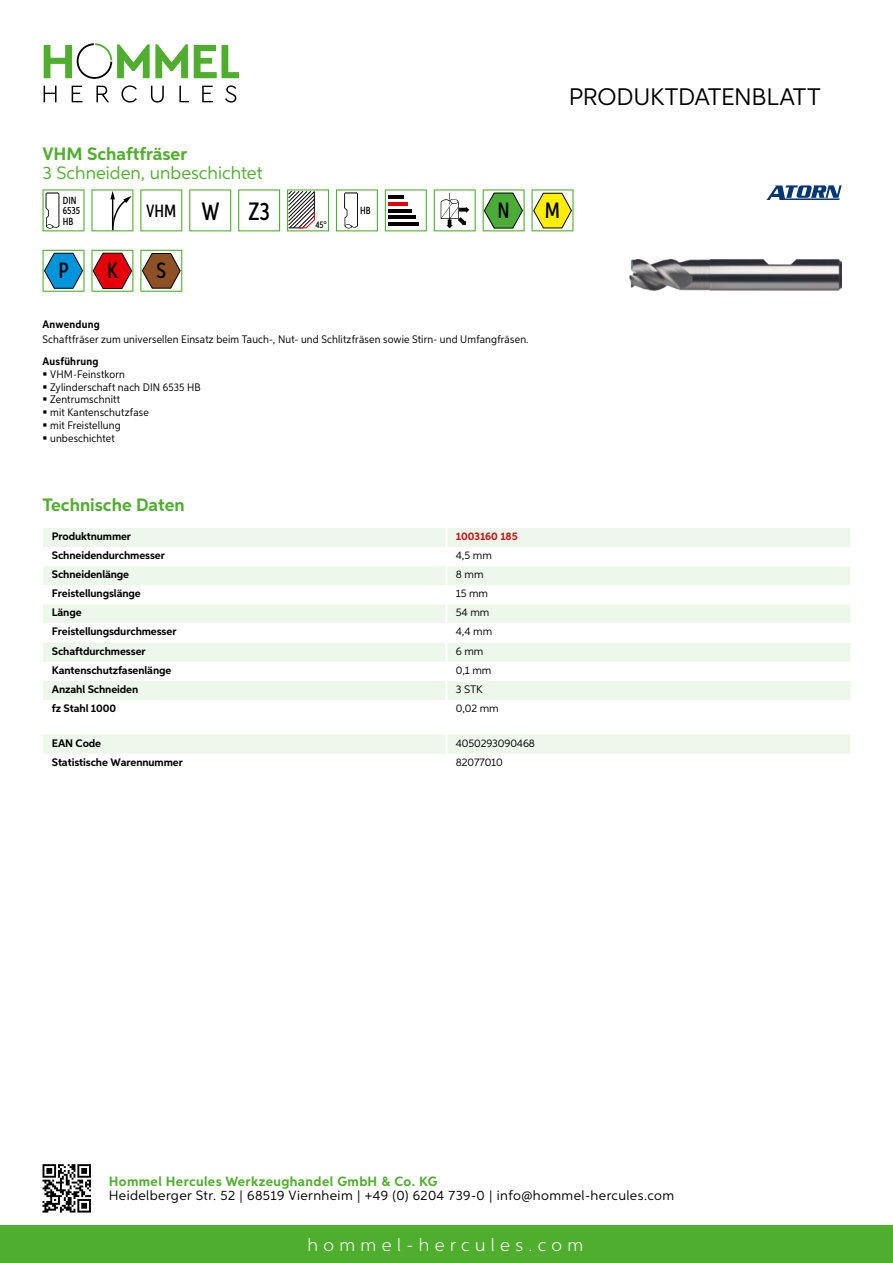
<style>
.page{position:relative;width:893px;height:1263px;background:#fff}
.page>*{position:absolute;margin:0;border:0;box-sizing:border-box;transform-origin:0 0}
.t1{font:24px "Aspira";letter-spacing:-.01em;color:#000}
.t2{font:500 22.2px "Aspira XX Nar";color:#000}
.t3{font:700 18px "Aspira";color:#50ae2f}
.t4{font:18px "Aspira";color:#50ae2f}
.t5{font:300 18px "Aspira";letter-spacing:.3em;color:#fff}
.t6{font:500 17.85px "Aspira XX Nar";color:#000}
.t7{font:13.5px "Aspira";letter-spacing:.03em;color:#000}
.t8{font:700 13.5px "Aspira";letter-spacing:.03em;color:#50ae2f}
.t9{font:10.95px/12.8px "Aspira Nar";letter-spacing:.015em;color:#000}
.t10{font:700 10.95px "Aspira";letter-spacing:-.01em;color:#000}
.t11{font:10.95px "Aspira";letter-spacing:-.01em;color:#000}
.t12{font:700 10.95px "Aspira Nar";letter-spacing:.02em;color:#000}
.t13{font:700 10.95px "Aspira";letter-spacing:-.01em;color:#cd1013}
.t14{font:500 10.35px/10.4px "Aspira XX Nar";color:#000}
.t15{font:500 9.6px "Aspira XX Nar";color:#000}
.s1{font-size:25.2px}
</style>
<div class="page">
<div style="left:0;top:1226px;width:893px;height:37px;background:#50ae2f"></div>
<svg style="left:43px;top:1164px;width:48px;height:48px"></svg>
<svg style="left:194px;top:45px;width:45px;height:33px"></svg>
<svg style="left:44px;top:43px;width:144px;height:36px"></svg>
<svg style="left:44px;top:86px;width:13px;height:16px"></svg>
<svg style="left:72px;top:86px;width:10px;height:16px"></svg>
<svg style="left:96px;top:86px;width:13px;height:16px"></svg>
<svg style="left:121px;top:85px;width:16px;height:18px"></svg>
<svg style="left:151px;top:86px;width:13px;height:17px"></svg>
<svg style="left:179px;top:86px;width:10px;height:16px"></svg>
<svg style="left:202px;top:86px;width:11px;height:16px"></svg>
<svg style="left:225px;top:85px;width:11px;height:18px"></svg>
<div style="left:43px;top:528px;width:807px;height:19px;background:#eef7eb"></div>
<svg style="left:43px;top:566px;width:807px;height:134px;fill:#eef7eb"></svg>
<hr style="left:445px;top:528px;width:3px;height:19px;background:#fff">
<hr style="left:445px;top:566px;width:3px;height:19px;background:#fff">
<hr style="left:445px;top:585px;width:3px;height:19px;background:#fff">
<hr style="left:445px;top:604px;width:3px;height:19px;background:#fff">
<hr style="left:445px;top:623px;width:3px;height:20px;background:#fff">
<hr style="left:445px;top:643px;width:3px;height:19px;background:#fff">
<hr style="left:445px;top:662px;width:3px;height:19px;background:#fff">
<hr style="left:445px;top:681px;width:3px;height:19px;background:#fff">
<div style="left:43px;top:735px;width:807px;height:19px;background:#eef7eb"></div>
<svg style="left:43px;top:189px;width:42px;height:42px"></svg>
<svg style="left:91px;top:189px;width:42px;height:42px"></svg>
<svg style="left:140px;top:189px;width:42px;height:42px"></svg>
<svg style="left:189px;top:189px;width:42px;height:42px"></svg>
<svg style="left:238px;top:189px;width:42px;height:42px"></svg>
<svg style="left:287px;top:189px;width:42px;height:42px"></svg>
<svg style="left:336px;top:189px;width:42px;height:42px"></svg>
<svg style="left:385px;top:189px;width:42px;height:42px"></svg>
<hr style="left:388px;top:196px;width:16px;height:3px;background:#000">
<hr style="left:388px;top:202px;width:20px;height:4px;background:#e3000b">
<hr style="left:388px;top:209px;width:24px;height:3px;background:#000">
<hr style="left:388px;top:216px;width:27px;height:3px;background:#000">
<hr style="left:388px;top:222px;width:31px;height:4px;background:#000">
<svg style="left:434px;top:189px;width:42px;height:42px"></svg>
<svg style="left:483px;top:189px;width:42px;height:42px"></svg>
<svg style="left:532px;top:189px;width:42px;height:42px"></svg>
<svg style="left:43px;top:250px;width:42px;height:42px"></svg>
<svg style="left:91px;top:250px;width:42px;height:42px"></svg>
<svg style="left:140px;top:250px;width:42px;height:42px"></svg>
<img style="left:629px;top:259px;width:213px;height:32px">
<svg style="left:766px;top:185px;width:76px;height:15px"></svg>
<h1 class="t1" style="left:569px;top:82px;width:253px">Produktdatenblatt</h1>
<h3 class="t3" style="left:43px;top:142px;width:146px">VHM Schaftfräser</h3>
<h3 class="t4" style="left:43px;top:162px;width:222px">3 Schneiden, unbeschichtet</h3>
<p class="t14" style="left:63px;top:195px;width:19px">DIN<br>6535<br>HB</p>
<h3 class="t6" style="left:146px;top:200px;width:125px">VHM <span class="s1">W Z3</span></h3>
<h2 class="t2" style="left:59px;top:257px;width:12px">P</h2>
<h2 class="t2" style="left:107px;top:257px;width:12px">K</h2>
<h2 class="t2" style="left:156px;top:257px;width:11px">S</h2>
<p class="t15" style="left:315px;top:219px;width:13px">45°</p>
<p class="t14" style="left:360px;top:205px;width:12px">HB</p>
<h2 class="t2" style="left:498px;top:197px;width:14px">N</h2>
<h2 class="t2" style="left:545px;top:197px;width:17px">M</h2>
<p class="t12" style="left:43px;top:317px;width:59px">Anwendung</p>
<p class="t9" style="left:43px;top:332px;width:488px">Schaftfräser zum universellen Einsatz beim Tauch-, Nut- und Schlitzfräsen sowie Stirn- und Umfangfräsen.</p>
<p class="t12" style="left:43px;top:354px;width:58px">Ausführung</p>
<p class="t9" style="left:50px;top:367px;width:152px">VHM-Feinstkorn<br>Zylinderschaft nach DIN 6535 HB<br>Zentrumschnitt<br>mit Kantenschutzfase<br>mit Freistellung<br>unbeschichtet</p>
<h3 class="t3" style="left:43px;top:494px;width:144px">Technische Daten</h3>
<p class="t10" style="left:52px;top:529px;width:81px">Produktnummer</p>
<p class="t13" style="left:456px;top:529px;width:63px">1003160 185</p>
<p class="t10" style="left:52px;top:548px;width:115px">Schneidendurchmesser</p>
<p class="t11" style="left:456px;top:548px;width:38px">4,5 mm</p>
<p class="t10" style="left:52px;top:568px;width:79px">Schneidenlänge</p>
<p class="t11" style="left:456px;top:568px;width:29px">8 mm</p>
<p class="t10" style="left:52px;top:587px;width:90px">Freistellungslänge</p>
<p class="t11" style="left:456px;top:587px;width:34px">15 mm</p>
<p class="t10" style="left:52px;top:606px;width:31px">Länge</p>
<p class="t11" style="left:456px;top:606px;width:35px">54 mm</p>
<p class="t10" style="left:52px;top:625px;width:126px">Freistellungsdurchmesser</p>
<p class="t11" style="left:456px;top:625px;width:38px">4,4 mm</p>
<p class="t10" style="left:52px;top:644px;width:95px">Schaftdurchmesser</p>
<p class="t11" style="left:456px;top:644px;width:29px">6 mm</p>
<p class="t10" style="left:52px;top:663px;width:121px">Kantenschutzfasenlänge</p>
<p class="t11" style="left:456px;top:663px;width:37px">0,1 mm</p>
<p class="t10" style="left:52px;top:682px;width:88px">Anzahl Schneiden</p>
<p class="t11" style="left:456px;top:682px;width:22px">3 STK</p>
<p class="t10" style="left:52px;top:701px;width:66px">fz Stahl 1000</p>
<p class="t11" style="left:456px;top:701px;width:44px">0,02 mm</p>
<p class="t10" style="left:52px;top:736px;width:51px">EAN Code</p>
<p class="t11" style="left:456px;top:736px;width:81px">4050293090468</p>
<p class="t10" style="left:52px;top:755px;width:132px">Statistische Warennummer</p>
<p class="t11" style="left:456px;top:755px;width:49px">82077010</p>
<p class="t8" style="left:109px;top:1172px;width:330px">Hommel Hercules Werkzeughandel GmbH &amp; Co. KG</p>
<p class="t7" style="left:109px;top:1187px;width:567px">Heidelberger Str. 52 | 68519 Viernheim | +49 (0) 6204 739-0 | info@hommel-hercules.com</p>
<h3 class="t5" style="left:307px;top:1234px;width:277px">hommel-hercules.com</h3>
</div>
